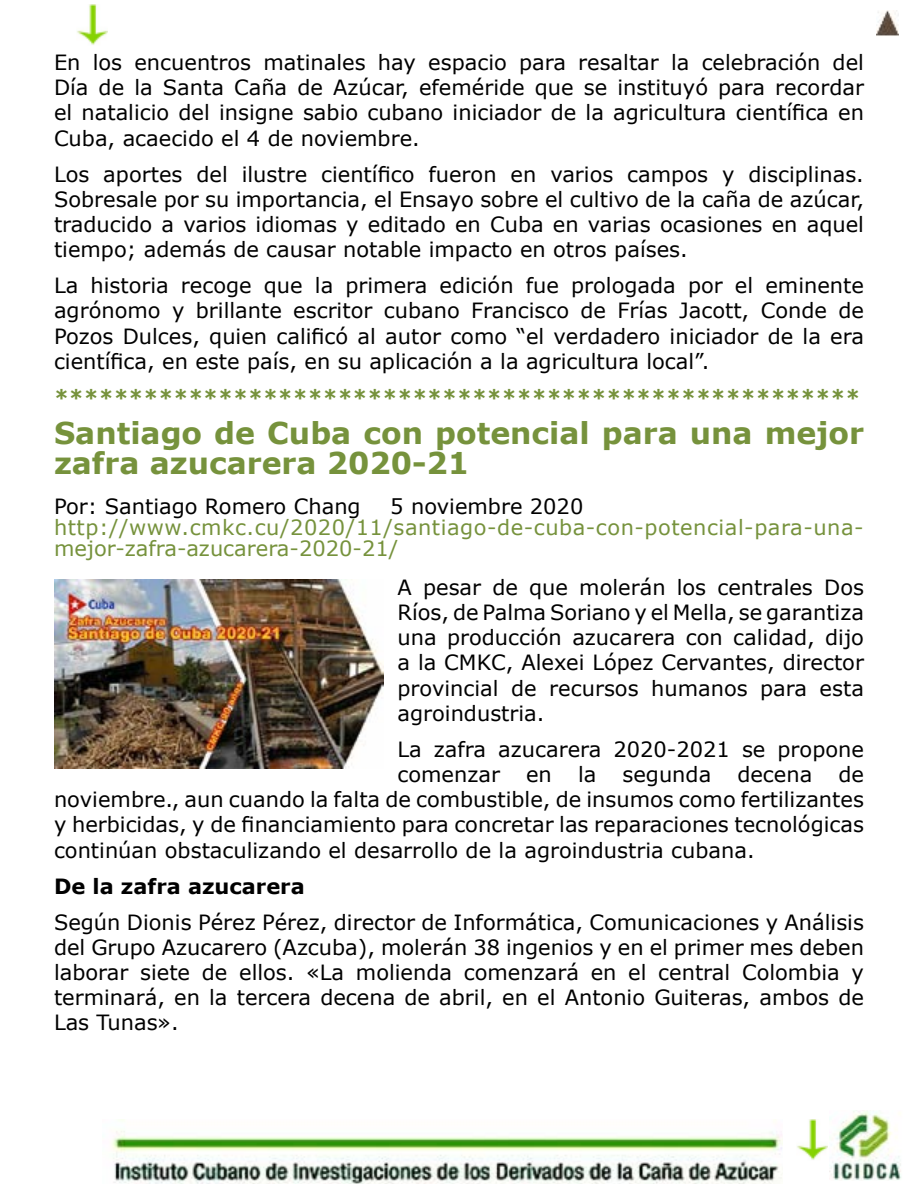
<style>
.page{position:relative;width:918px;height:1188px;background:#fff}
.page>*{position:absolute;margin:0;border:0;box-sizing:border-box;transform-origin:0 0}
.t1{font:700 30px/30px "Verdana";color:#76923c}
.t2{font:21px/25.2px "Verdana";color:#000;text-align:justify}
.t3{font:21px/21px "Verdana";letter-spacing:.025em;color:#76923c}
.t4{font:700 21px "Verdana";color:#76923c}
.t5{font:700 21px "Verdana";color:#000}
</style>
<div class="page">
<img style="left:831px;top:1110px;width:70px;height:70px">
<img style="left:111px;top:1119px;width:672px;height:65px">
<img style="left:77px;top:4px;width:30px;height:41px">
<img style="left:54px;top:579px;width:330px;height:189px">
<img style="left:797px;top:1119px;width:30px;height:41px">
<img style="left:876px;top:10px;width:23px;height:26px">
<p class="t2" style="left:54px;top:50px;width:812px">En los encuentros matinales hay espacio para resaltar la celebración del Día de la Santa Caña de Azúcar, efeméride que se instituyó para recordar el natalicio del insigne sabio cubano iniciador de la agricultura científica en Cuba, acaecido el 4 de noviembre.</p>
<p class="t2" style="left:54px;top:161px;width:812px">Los aportes del ilustre científico fueron en varios campos y disciplinas.<br>Sobresale por su importancia, el Ensayo sobre el cultivo de la caña de azúcar, traducido a varios idiomas y editado en Cuba en varias ocasiones en aquel tiempo; además de causar notable impacto en otros países.</p>
<p class="t2" style="left:54px;top:273px;width:812px">La historia recoge que la primera edición fue prologada por el eminente agrónomo y brillante escritor cubano Francisco de Frías Jacott, Conde de Pozos Dulces, quien calificó al autor como “el verdadero iniciador de la era científica, en este país, en su aplicación a la agricultura local”.</p>
<p class="t4" style="left:54px;top:382px;width:808px">******************************************************</p>
<h1 class="t1" style="left:54px;top:418px;width:812px">Santiago de Cuba con potencial para una mejor zafra azucarera 2020-21</h1>
<p class="t2" style="left:54px;top:494px;width:308px">Por: Santiago Romero Chang</p>
<p class="t2" style="left:390px;top:494px;width:195px">5 noviembre 2020</p>
<p class="t3" style="left:54px;top:517px;width:811px">http://www.cmkc.cu/2020/11/santiago-de-cuba-con-potencial-para-una&shy;mejor-zafra-azucarera-2020-21/</p>
<p class="t2" style="left:398px;top:574px;width:468px">A pesar de que molerán los centrales Dos Ríos, de Palma Soriano y el Mella, se garantiza una producción azucarera con calidad, dijo a la CMKC, Alexei López Cervantes, director provincial de recursos humanos para esta agroindustria.</p>
<p class="t2" style="left:398px;top:736px;width:468px">La zafra azucarera 2020-2021 se propone</p>
<p class="t2" style="left:398px;top:762px;width:468px">comenzar en la segunda decena de</p>
<p class="t2" style="left:54px;top:787px;width:812px">noviembre., aun cuando la falta de combustible, de insumos como fertilizantes</p>
<p class="t2" style="left:54px;top:812px;width:812px">y herbicidas, y de financiamiento para concretar las reparaciones tecnológicas</p>
<p class="t2" style="left:54px;top:837px;width:702px">continúan obstaculizando el desarrollo de la agroindustria cubana.</p>
<p class="t5" style="left:54px;top:871px;width:252px">De la zafra azucarera</p>
<p class="t2" style="left:54px;top:909px;width:812px">Según Dionis Pérez Pérez, director de Informática, Comunicaciones y Análisis del Grupo Azucarero (Azcuba), molerán 38 ingenios y en el primer mes deben laborar siete de ellos. «La molienda comenzará en el central Colombia y terminará, en la tercera decena de abril, en el Antonio Guiteras, ambos de Las Tunas».</p>
</div>
